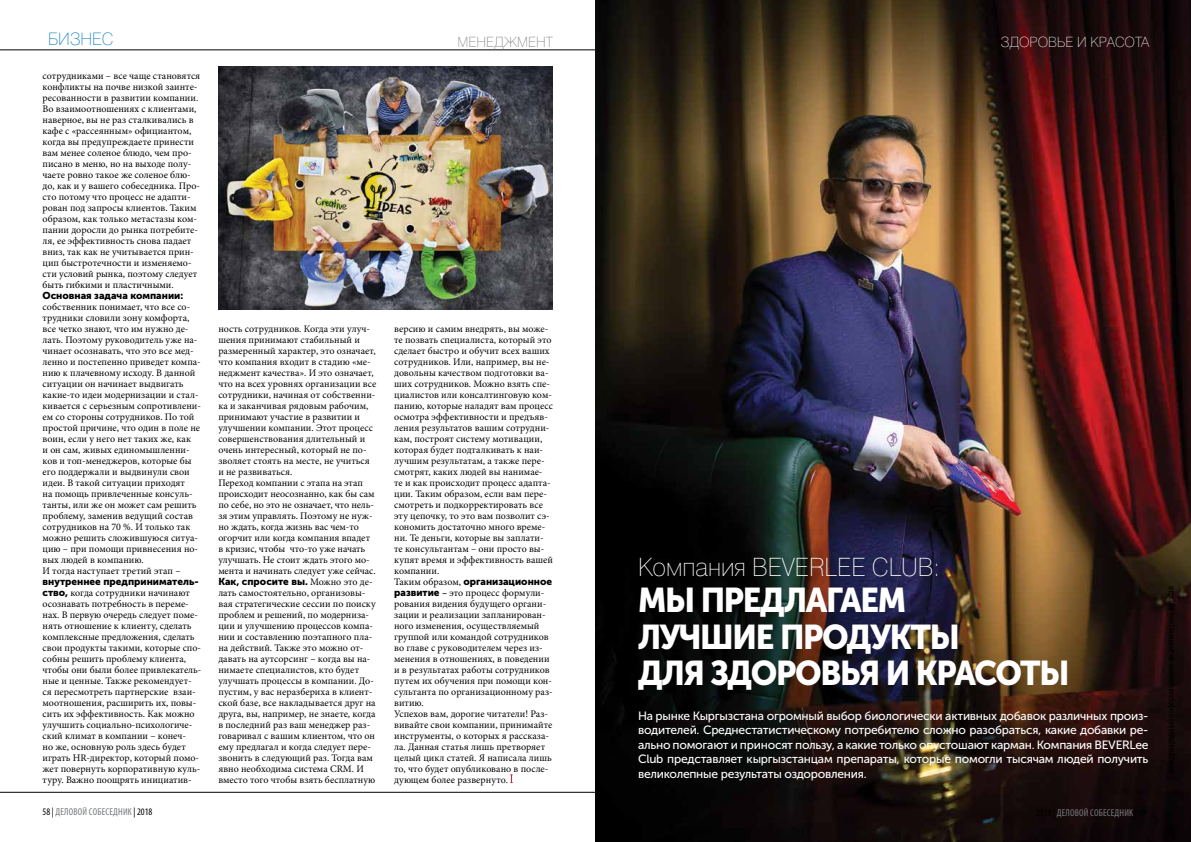
<style>
.page{position:relative;width:1191px;height:842px;background:#fff}
.page>*{position:absolute;margin:0;border:0;box-sizing:border-box;transform-origin:0 0}
.t1{font:34.2px/36.6px "Museo Sans Cyrl 900";letter-spacing:-.04em;color:#fff;scale:.95 1}
.t2{font:100 25px "Helios";color:#fff}
.t3{font:100 17px "Helios";color:#0079c2}
.t4{font:100 14px "Helios";color:#fff}
.t5{font:100 14px "Helios";color:#76787a}
.t6{font:12px/14.4px "Museo Sans Cyrl 500";letter-spacing:-.02em;color:#fff;text-align:justify}
.t7{font:10px/11px "Minion Pro";color:#000}
.t8{font:10px "Museo Sans Cyrl 900";color:#000}
.t9{font:condensed 10px "Myriad Pro";letter-spacing:.02em;color:#76787a}
.s1{font-family:"Museo Sans Cyrl 900"}
.s2{font-family:"Minion Pro"}
.s3{font-weight:700}
.s4{color:#000}
</style>
<div class="page">
<svg style="left:510px;top:774px;width:2px;height:9px"></svg>
<hr style="left:0;top:50px;width:1191px;height:1px;background:#000">
<img style="left:218px;top:67px;width:335px;height:243px">
<hr style="left:0;top:792px;width:1191px;height:1px;background:#000">
<img style="left:595px;top:0;width:596px;height:842px">
<div style="left:636px;top:555px;width:308px;height:29px;background:#000;opacity:.3"></div>
<h3 class="t3" style="left:48px;top:29px;width:67px">БИЗНЕС</h3>
<h3 class="t5" style="left:457px;top:34px;width:96px">МЕНЕДЖМЕНТ</h3>
<h3 class="t4" style="left:1000px;top:34px;width:150px">ЗДОРОВЬЕ И КРАСОТА</h3>
<p class="t7" style="left:43px;top:70px;width:159px">сотрудниками – все чаще становятся конфликты на почве низкой заинте&shy;ресованности в развитии компании.<br>Во взаимоотношениях с клиентами, наверное, вы не раз сталкивались в кафе с «рассеянным» официантом, когда вы предупреждаете принести вам менее соленое блюдо, чем про&shy;писано в меню, но на выходе полу&shy;чаете ровно такое же соленое блю&shy;до, как и у вашего собеседника. Про&shy;сто потому что процесс не адапти&shy;рован под запросы клиентов. Таким образом, как только метастазы ком&shy;пании доросли до рынка потребите&shy;ля, ее эффективность снова падает вниз, так как не учитывается прин&shy;цип быстротечности и изменяемо&shy;сти условий рынка, поэтому следует быть гибкими и пластичными.</p>
<p class="t8" style="left:43px;top:290px;width:142px">Основная задача компании:</p>
<p class="t7" style="left:43px;top:301px;width:160px">собственник понимает, что все со&shy;трудники словили зону комфорта, все четко знают, что им нужно де&shy;лать. Поэтому руководитель уже на&shy;чинает осознавать, что это все мед&shy;ленно и постепенно приведет компа&shy;нию к плачевному исходу. В данной ситуации он начинает выдвигать какие-то идеи модернизации и стал&shy;кивается с серьезным сопротивлени&shy;ем со стороны сотрудников. По той простой причине, что один в поле не воин, если у него нет таких же, как<br>и он сам, живых единомышленни&shy;ков и топ-менеджеров, которые бы его поддержали и выдвинули свои идеи. В такой ситуации приходят<br>на помощь привлеченные консуль&shy;танты, или же он может сам решить проблему, заменив ведущий состав сотрудников на 70 %. И только так можно решить сложившуюся ситуа&shy;цию – при помощи привнесения но&shy;вых людей в компанию.<br>И тогда наступает третий этап –</p>
<p class="t8" style="left:43px;top:576px;width:158px">внутреннее предприниматель-</p>
<p class="t7" style="left:43px;top:587px;width:160px"><span class="s1">ство,</span> когда сотрудники начинают осознавать потребность в переме&shy;нах. В первую очередь следует поме&shy;нять отношение к клиенту, сделать комплексные предложения, сделать свои продукты такими, которые спо&shy;собны решить проблему клиента, чтобы они были более привлекатель&shy;ные и ценные. Также рекомендует&shy;ся пересмотреть партнерские взаи&shy;моотношения, расширить их, повы&shy;сить их эффективность. Как можно улучшить социально-психологиче&shy;ский климат в компании – конеч-<br>но же, основную роль здесь будет играть HR-директор, который помо&shy;жет повернуть корпоративную куль&shy;туру. Важно поощрять инициатив-</p>
<p class="t7" style="left:218px;top:323px;width:160px">ность сотрудников. Когда эти улуч&shy;шения принимают стабильный и размеренный характер, это означает, что компания входит в стадию «ме&shy;неджмент качества». И это означает, что на всех уровнях организации все сотрудники, начиная от собственни&shy;ка и заканчивая рядовым рабочим, принимают участие в развитии и улучшении компании. Этот процесс совершенствования длительный и очень интересный, который не по&shy;зволяет стоять на месте, не учиться и не развиваться.<br>Переход компании с этапа на этап происходит неосознанно, как бы сам по себе, но это не означает, что нель&shy;зя этим управлять. Поэтому не нуж&shy;но ждать, когда жизнь вас чем-то огорчит или когда компания впадет в кризис, чтобы что-то уже начать улучшать. Не стоит ждать этого мо&shy;мента и начинать следует уже сейчас.</p>
<p class="t8" style="left:218px;top:576px;width:156px">Как, спросите вы. <span class="s2">Можно это де-</span></p>
<p class="t7" style="left:218px;top:587px;width:159px">лать самостоятельно, организовы&shy;вая стратегические сессии по поиску проблем и решений, по модерниза&shy;ции и улучшению процессов компа&shy;нии и составлению поэтапного пла&shy;на действий. Также это можно от&shy;давать на аутсорсинг – когда вы на&shy;нимаете специалистов, кто будет улучшать процессы в компании. До&shy;пустим, у вас неразбериха в клиент&shy;ской базе, все накладывается друг на друга, вы, например, не знаете, когда в последний раз ваш менеджер раз&shy;говаривал с вашим клиентом, что он ему предлагал и когда следует пере&shy;звонить в следующий раз. Тогда вам явно необходима система CRM. И вместо того чтобы взять бесплатную</p>
<p class="t7" style="left:394px;top:323px;width:160px">версию и самим внедрять, вы може&shy;те позвать специалиста, который это сделает быстро и обучит всех ваших сотрудников. Или, например, вы не&shy;довольны качеством подготовки ва&shy;ших сотрудников. Можно взять спе&shy;циалистов или консалтинговую ком&shy;панию, которые наладят вам процесс осмотра эффективности и предъяв&shy;ления результатов вашим сотрудни&shy;кам, построят систему мотивации, которая будет подталкивать к наи&shy;лучшим результатам, а также пере&shy;смотрят, каких людей вы нанимае&shy;те и как происходит процесс адапта&shy;ции. Таким образом, если вам пере&shy;смотреть и подкорректировать все эту цепочку, то это вам позволит сэ&shy;кономить достаточно много време&shy;ни. Те деньги, которые вы заплати&shy;те консультантам – они просто вы&shy;купят время и эффективность вашей компании.</p>
<p class="t8" style="left:394px;top:576px;width:160px"><span class="s2">Таким образом,</span> организационное</p>
<p class="t7" style="left:394px;top:587px;width:160px"><span class="s1">развитие</span> <span class="s3">–</span> это процесс формули&shy;рования видения будущего органи&shy;зации и реализации запланирован&shy;ного изменения, осуществляемый группой или командой сотрудников во главе с руководителем через из&shy;менения в отношениях, в поведении и в результатах работы сотрудников путем их обучения при помощи кон&shy;сультанта по организационному раз&shy;витию.<br>Успехов вам, дорогие читатели! Раз&shy;вивайте свои компании, принимайте инструменты, о которых я рассказа&shy;ла. Данная статья лишь претворяет целый цикл статей. Я написала лишь то, что будет опубликовано в после&shy;дующем более развернуто.</p>
<h2 class="t2" style="left:638px;top:553px;width:304px">КОМПАНИЯ BEVERLEE CLUB:</h2>
<h1 class="t1" style="left:638px;top:582px;width:456px">Мы предлагаем<br>лучшие продукты<br>для здоровья и красоты</h1>
<p class="t6" style="left:638px;top:709px;width:512px">На рынке Кыргызстана огромный выбор биологически активных добавок различных произ&shy;водителей. Среднестатистическому потребителю сложно разобраться, какие добавки ре&shy;ально помогают и приносят пользу, а какие только опустошают карман. Компания BEVERLee Club представляет кыргызстанцам препараты, которые помогли тысячам людей получить великолепные результаты оздоровления.</p>
<p class="t9" style="left:43px;top:806px;width:111px"><span class="s4">58 |</span> деловой собеседник <span class="s4">| 2018</span></p>
<p class="t9" style="left:1036px;top:806px;width:111px"><span class="s4">2018 |</span> деловой собеседник <span class="s4">| 59</span></p>
</div>
